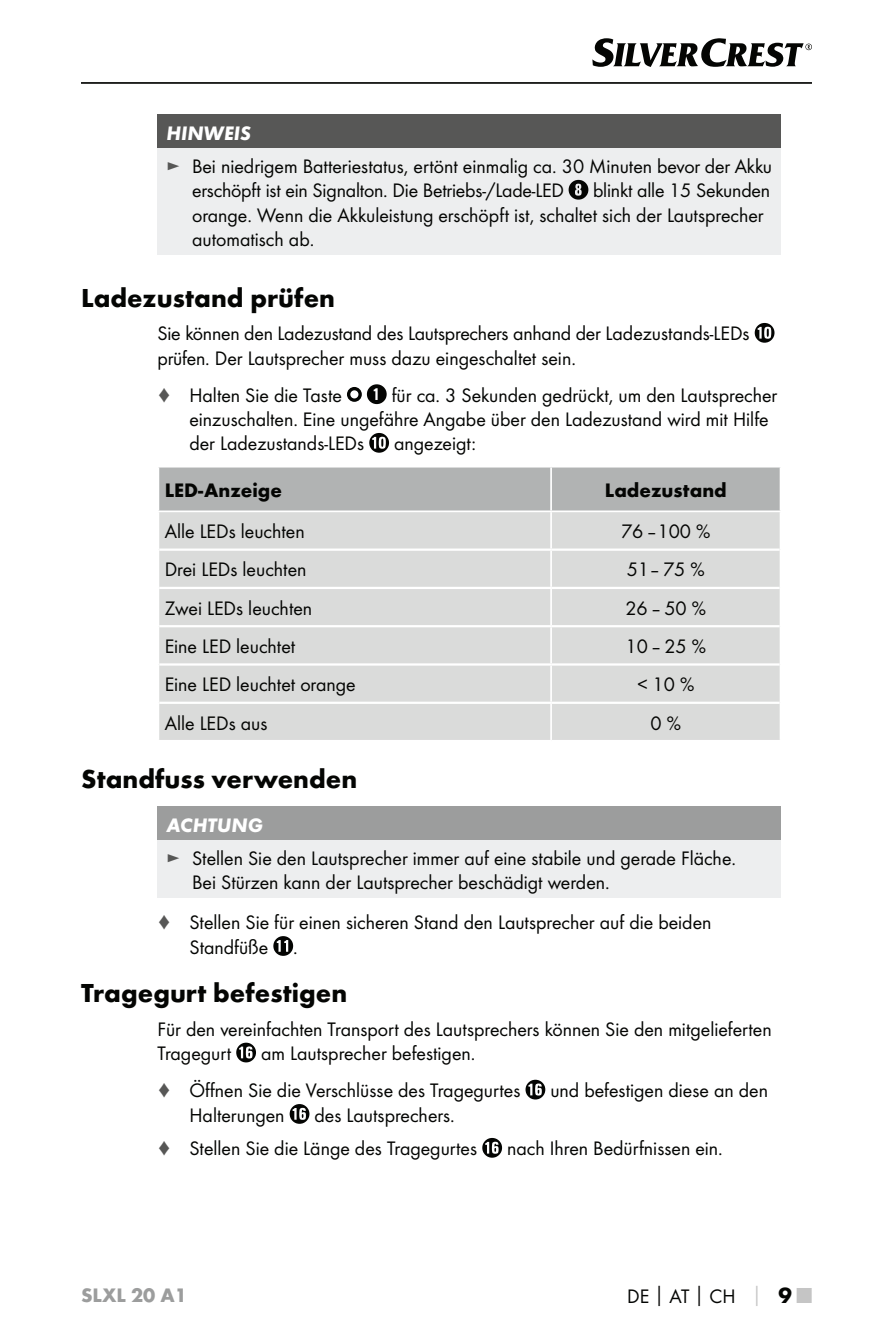
<style>
.page{position:relative;width:893px;height:1340px;background:#fff}
.page>*{position:absolute;margin:0;border:0;box-sizing:border-box;transform-origin:0 0}
.t1{font:700 27px "Futura";color:#040503}
.t2{font:20.25px/24.3px "Futura Boo";color:#040503}
.t3{font:700 20.25px "Futura";color:#040503}
.t4{font:italic 700 20.25px "Futura";color:#fff}
.t5{font:700 20.25px "Futura";color:#9c9d9d}
.s1{color:#575756}
.s2{font-family:"Futura";font-weight:700}
.s3{font-family:"Futura";font-weight:700;color:#c5c5c5}
.s4{font-family:"Futura";font-weight:700;font-size:22.5px}
.s5{font-family:"Futura";font-weight:700;font-size:22.5px;color:#c5c5c5}
</style>
<div class="page">
<hr style="left:81px;top:82px;width:731px;height:2px;background:#040503">
<svg style="left:592px;top:38px;width:220px;height:29px"></svg>
<div style="left:158px;top:115px;width:623px;height:34px;background:#575756"></div>
<div style="left:158px;top:149px;width:623px;height:106px;background:#edeeef"></div>
<svg style="left:569px;top:180px;width:19px;height:20px"></svg>
<svg style="left:755px;top:323px;width:19px;height:20px"></svg>
<svg style="left:347px;top:384px;width:40px;height:20px"></svg>
<svg style="left:369px;top:433px;width:20px;height:20px"></svg>
<div style="left:159px;top:467px;width:621px;height:43px;background:#b1b3b3"></div>
<div style="left:159px;top:512px;width:621px;height:228px;background:#dadbda"></div>
<hr style="left:550px;top:467px;width:2px;height:43px;background:#fff">
<hr style="left:550px;top:512px;width:2px;height:36px;background:#fff">
<hr style="left:550px;top:551px;width:2px;height:36px;background:#fff">
<hr style="left:550px;top:589px;width:2px;height:36px;background:#fff">
<hr style="left:550px;top:627px;width:2px;height:36px;background:#fff">
<hr style="left:550px;top:665px;width:2px;height:36px;background:#fff">
<hr style="left:550px;top:704px;width:2px;height:36px;background:#fff">
<hr style="left:159px;top:548px;width:392px;height:3px;background:#fff">
<hr style="left:551px;top:548px;width:229px;height:3px;background:#fff">
<hr style="left:159px;top:587px;width:392px;height:2px;background:#fff">
<hr style="left:551px;top:587px;width:229px;height:2px;background:#fff">
<hr style="left:159px;top:625px;width:392px;height:2px;background:#fff">
<hr style="left:551px;top:625px;width:229px;height:2px;background:#fff">
<hr style="left:159px;top:663px;width:392px;height:2px;background:#fff">
<hr style="left:551px;top:663px;width:229px;height:2px;background:#fff">
<hr style="left:159px;top:701px;width:392px;height:3px;background:#fff">
<hr style="left:551px;top:701px;width:229px;height:3px;background:#fff">
<div style="left:158px;top:806px;width:623px;height:34px;background:#9c9d9d"></div>
<div style="left:158px;top:840px;width:623px;height:58px;background:#edeeef"></div>
<svg style="left:273px;top:936px;width:20px;height:19px"></svg>
<svg style="left:236px;top:1042px;width:20px;height:20px"></svg>
<svg style="left:525px;top:1079px;width:20px;height:20px"></svg>
<svg style="left:290px;top:1104px;width:19px;height:19px"></svg>
<svg style="left:482px;top:1137px;width:20px;height:20px"></svg>
<p class="t4" style="left:167px;top:126px;width:86px">HINWEIS</p>
<p class="t2" style="left:192px;top:155px;width:581px;text-indent:-26px"><span class="s1">►</span> Bei niedrigem Batteriestatus, ertönt einmalig ca. 30 Minuten bevor der Akku erschöpft ist ein Signalton. Die Betriebs-/Lade-LED</p>
<p class="t2" style="left:192px;top:179px;width:580px;text-indent:401px">blinkt alle 15 Sekunden orange. Wenn die Akkuleistung erschöpft ist, schaltet sich der Lautsprecher automatisch ab.</p>
<h1 class="t1" style="left:81px;top:287px;width:256px">Ladezustand prüfen</h1>
<p class="t2" style="left:158px;top:322px;width:594px">Sie können den Ladezustand des Lautsprechers anhand der Ladezustands-LEDs prüfen. Der Lautsprecher muss dazu eingeschaltet sein.</p>
<p class="t2" style="left:158px;top:384px;width:186px"><span class="s1">♦</span> Halten Sie die Taste</p>
<p class="t2" style="left:189px;top:384px;width:589px;text-indent:202px">für ca. 3 Sekunden gedrückt, um den Lautsprecher einzuschalten. Eine ungefähre Angabe über den Ladezustand wird mit Hilfe der Ladezustands-LEDs</p>
<p class="t2" style="left:394px;top:432px;width:84px">angezeigt:</p>
<p class="t3" style="left:165px;top:482px;width:119px">LED-Anzeige</p>
<p class="t3" style="left:605px;top:482px;width:123px">Ladezustand</p>
<p class="t2" style="left:165px;top:520px;width:141px">Alle LEDs leuchten</p>
<p class="t2" style="left:621px;top:520px;width:91px">76 ‒100 %</p>
<p class="t2" style="left:165px;top:558px;width:143px">Drei LEDs leuchten</p>
<p class="t2" style="left:627px;top:558px;width:80px">51‒ 75 %</p>
<p class="t2" style="left:165px;top:597px;width:149px">Zwei LEDs leuchten</p>
<p class="t2" style="left:625px;top:597px;width:82px">26 ‒ 50 %</p>
<p class="t2" style="left:165px;top:635px;width:132px">Eine LED leuchtet</p>
<p class="t2" style="left:625px;top:635px;width:82px">10 ‒ 25 %</p>
<p class="t2" style="left:165px;top:673px;width:192px">Eine LED leuchtet orange</p>
<p class="t2" style="left:637px;top:673px;width:58px">&lt; 10 %</p>
<p class="t2" style="left:165px;top:711px;width:104px">Alle LEDs aus</p>
<p class="t2" style="left:650px;top:711px;width:32px">0 %</p>
<h1 class="t1" style="left:81px;top:768px;width:278px">Standfuss verwenden</h1>
<p class="t4" style="left:167px;top:818px;width:98px">ACHTUNG</p>
<p class="t2" style="left:192px;top:847px;width:545px;text-indent:-26px"><span class="s1">►</span> Stellen Sie den Lautsprecher immer auf eine stabile und gerade Fläche.<br>Bei Stürzen kann der Lautsprecher beschädigt werden.</p>
<p class="t2" style="left:189px;top:911px;width:523px;text-indent:-32px"><span class="s1">♦</span> Stellen Sie für einen sicheren Stand den Lautsprecher auf die beiden<br>Standfüße .</p>
<h1 class="t1" style="left:81px;top:982px;width:268px">Tragegurt befestigen</h1>
<p class="t2" style="left:158px;top:1018px;width:616px">Für den vereinfachten Transport des Lautsprechers können Sie den mitgelieferten<br>Tragegurt</p>
<p class="t2" style="left:158px;top:1035px;width:364px;line-height:37.1px;text-indent:104px">am Lautsprecher befestigen.<br><span class="s1">♦</span> Öffnen Sie die Verschlüsse des Tragegurtes</p>
<p class="t2" style="left:550px;top:1079px;width:219px">und befestigen diese an den</p>
<p class="t2" style="left:158px;top:1099px;width:321px;line-height:33.8px;text-indent:157px">des Lautsprechers.<br><span class="s1">♦</span> Stellen Sie die Länge des Tragegurtes</p>
<p class="t2" style="left:189px;top:1103px;width:97px">Halterungen</p>
<p class="t2" style="left:507px;top:1137px;width:217px">nach Ihren Bedürfnissen ein.</p>
<p class="t5" style="left:81px;top:1286px;width:107px">SLXL 20 A1</p>
<p class="t2" style="left:627px;top:1284px;width:186px">DE<span class="s2">│</span>AT<span class="s2">│</span>CH <span class="s3">│</span> <span class="s4">9</span> <span class="s5">■</span></p>
</div>
